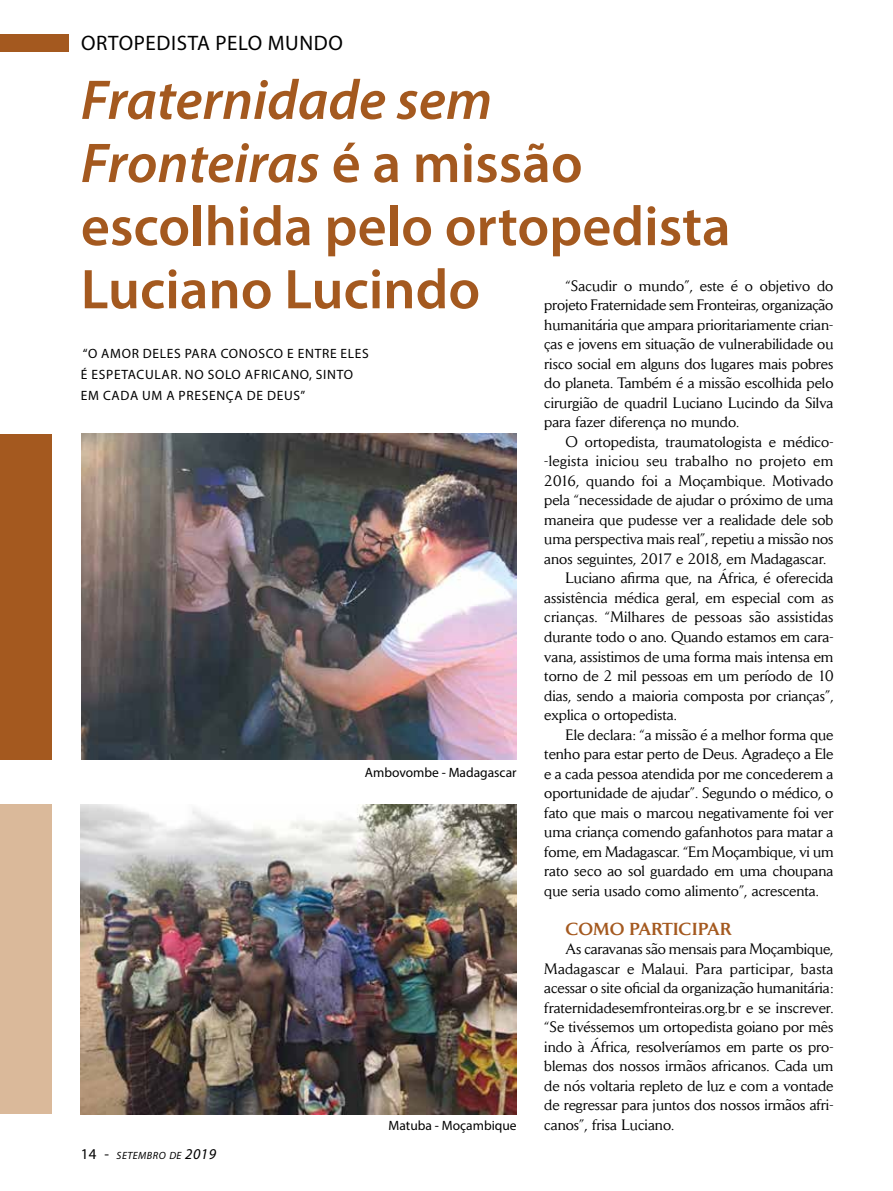
<style>
.page{position:relative;width:893px;height:1191px;background:#fff}
.page>*{position:absolute;margin:0;border:0;box-sizing:border-box;transform-origin:0 0}
.t1{font:600 56.4px/63.2px "Myriad Pro";color:#a4591f}
.t2{font:21px "Myriad Pro";letter-spacing:.03em;color:#000}
.t3{font:500 17.25px "Daily News";color:#a4591f}
.t4{font:15px/19.5px "Daily News";color:#000;text-align:justify}
.t5{font:15px "Daily News";letter-spacing:.025em;color:#000}
.t6{font:13.5px/21px "Myriad Pro";letter-spacing:.05em;color:#000}
.t7{font:13.5px "Myriad Pro";color:#000}
.t8{font:italic 10.5px "Myriad Pro";letter-spacing:.045em;color:#000}
.s1{font-style:italic}
.s2{font-style:normal;font-size:15px}
.s3{font-size:15px}
</style>
<div class="page">
<div style="left:0;top:434px;width:51px;height:325px;background:#a4591f"></div>
<div style="left:0;top:805px;width:51px;height:309px;background:#dab99a"></div>
<div style="left:0;top:34px;width:68px;height:17px;background:#a4591f"></div>
<img style="left:81px;top:434px;width:436px;height:325px">
<img style="left:81px;top:805px;width:436px;height:309px">
<h2 class="t2" style="left:81px;top:30px;width:263px">ORTOPEDISTA PELO MUNDO</h2>
<h1 class="t1" style="left:81px;top:67px;width:651px"><span class="s1">Fraternidade sem<br>Fronteiras</span> é a missão escolhida pelo ortopedista<br>Luciano Lucindo</h1>
<p class="t4" style="left:544px;top:276px;width:291px;text-indent:21px">“Sacudir o mundo”, este é o objetivo do projeto Fraternidade sem Fronteiras, organização humanitária que ampara prioritariamente crian&shy;ças e jovens em situação de vulnerabilidade ou risco social em alguns dos lugares mais pobres do planeta. Também é a missão escolhida pelo cirurgião de quadril Luciano Lucindo da Silva para fazer diferença no mundo.</p>
<p class="t4" style="left:566px;top:432px;width:269px">O ortopedista, traumatologista e médico-</p>
<p class="t5" style="left:544px;top:452px;width:290px">-legista iniciou seu trabalho no projeto em</p>
<p class="t4" style="left:544px;top:471px;width:291px">2016, quando foi a Moçambique. Motivado</p>
<p class="t4" style="left:544px;top:490px;width:291px">pela “necessidade de ajudar o próximo de uma</p>
<p class="t4" style="left:544px;top:510px;width:291px">maneira que pudesse ver a realidade dele sob</p>
<p class="t4" style="left:544px;top:529px;width:291px">uma perspectiva mais real”, repetiu a missão nos</p>
<p class="t4" style="left:544px;top:549px;width:283px">anos seguintes, 2017 e 2018, em Madagascar.</p>
<p class="t4" style="left:565px;top:568px;width:269px">Luciano afirma que, na África, é oferecida</p>
<p class="t4" style="left:544px;top:588px;width:291px">assistência médica geral, em especial com as</p>
<p class="t4" style="left:544px;top:607px;width:291px">crianças. “Milhares de pessoas são assistidas</p>
<p class="t4" style="left:544px;top:627px;width:291px">durante todo o ano. Quando estamos em cara-</p>
<p class="t4" style="left:544px;top:646px;width:291px">vana, assistimos de uma forma mais intensa em</p>
<p class="t4" style="left:544px;top:666px;width:291px">torno de 2 mil pessoas em um período de 10</p>
<p class="t4" style="left:544px;top:685px;width:291px">dias, sendo a maioria composta por crianças”,</p>
<p class="t4" style="left:544px;top:705px;width:134px">explica o ortopedista.</p>
<p class="t4" style="left:565px;top:724px;width:269px">Ele declara: “a missão é a melhor forma que</p>
<p class="t4" style="left:544px;top:744px;width:291px">tenho para estar perto de Deus. Agradeço a Ele</p>
<p class="t4" style="left:544px;top:763px;width:291px">e a cada pessoa atendida por me concederem a</p>
<p class="t4" style="left:544px;top:783px;width:291px">oportunidade de ajudar”. Segundo o médico, o</p>
<p class="t4" style="left:544px;top:802px;width:291px">fato que mais o marcou negativamente foi ver</p>
<p class="t4" style="left:544px;top:822px;width:291px">uma criança comendo gafanhotos para matar a</p>
<p class="t4" style="left:544px;top:841px;width:291px">fome, em Madagascar. “Em Moçambique, vi um</p>
<p class="t4" style="left:544px;top:861px;width:291px">rato seco ao sol guardado em uma choupana</p>
<p class="t4" style="left:544px;top:880px;width:276px">que seria usado como alimento”, acrescenta.</p>
<p class="t3" style="left:566px;top:918px;width:168px">COMO PARTICIPAR</p>
<p class="t4" style="left:544px;top:939px;width:291px;text-indent:21px">As caravanas são mensais para Moçambique, Madagascar e Malaui. Para participar, basta acessar o site oficial da organização humanitária: fraternidadesemfronteiras.org.br e se inscrever. “Se tivéssemos um ortopedista goiano por mês indo à África, resolveríamos em parte os pro&shy;blemas dos nossos irmãos africanos. Cada um de nós voltaria repleto de luz e com a vontade de regressar para juntos dos nossos irmãos afri&shy;canos”, frisa Luciano.</p>
<p class="t6" style="left:81px;top:343px;width:289px">“O AMOR DELES PARA CONOSCO E ENTRE ELES<br>É ESPETACULAR. NO SOLO AFRICANO, SINTO<br>EM CADA UM A PRESENÇA DE DEUS”</p>
<p class="t7" style="left:365px;top:764px;width:153px">Ambovombe - Madagascar</p>
<p class="t7" style="left:389px;top:1117px;width:130px">Matuba - Moçambique</p>
<p class="t8" style="left:81px;top:1148px;width:137px"><span class="s2">14 -</span> SETEMBRO DE <span class="s3">2019</span></p>
</div>
